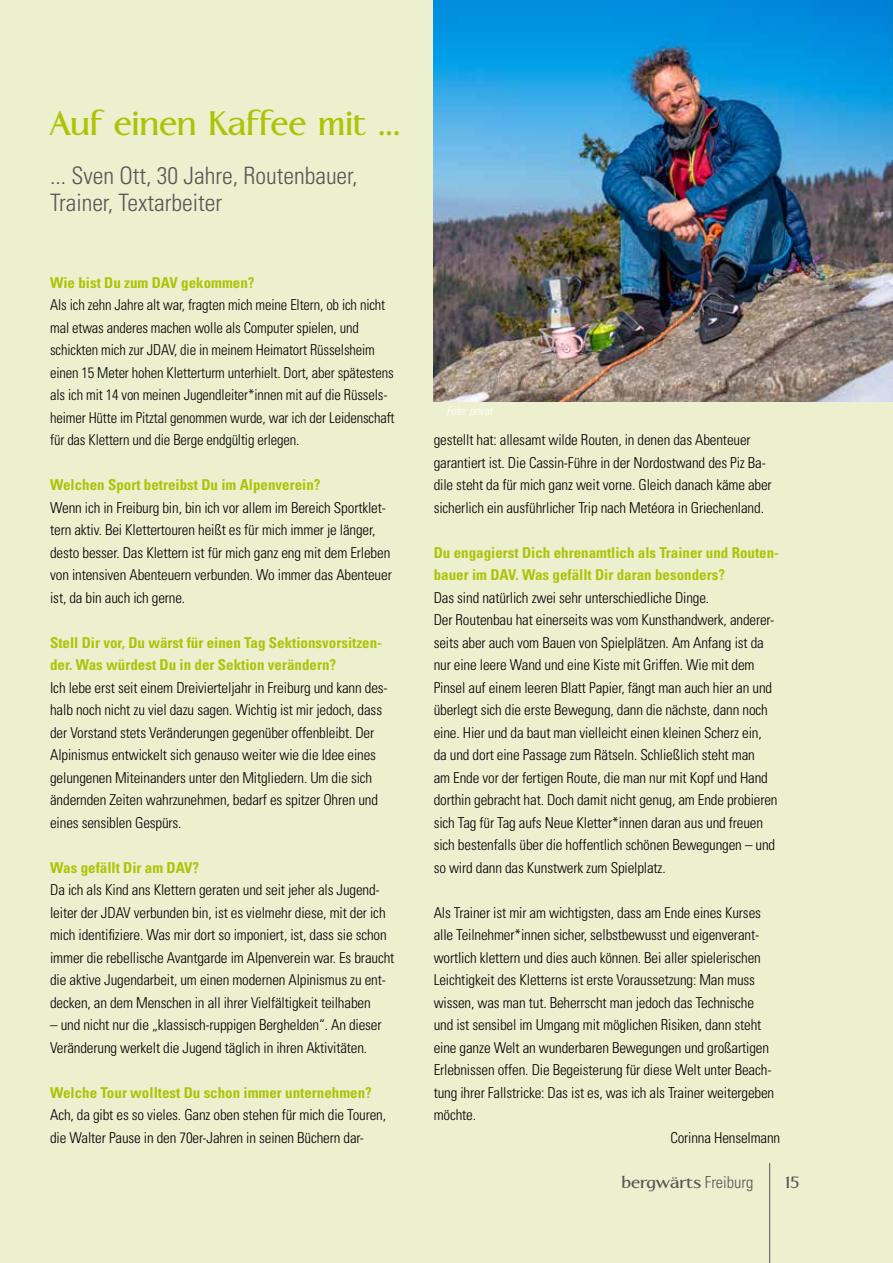
<style>
.page{position:relative;width:893px;height:1263px;background:#ecf0cf}
.page>*{position:absolute;margin:0;border:0;box-sizing:border-box;transform-origin:0 0}
.t1{font:700 34.5px "Linotype Aperto";letter-spacing:-.005em;color:#aec306;scale:.95 1}
.t2{font:300 condensed 24px/27.6px "Univers LT";color:#565655}
.t3{font:700 16.5px "Linotype Aperto";color:#565655}
.t4{font:300 condensed 15px/22.5px "Univers LT";letter-spacing:-.01em;color:#000}
.t5{font:700 condensed 15px/22.5px "Univers LT";color:#aec306}
.t6{font:italic 300 condensed 12px "Univers LT";letter-spacing:-.02em;color:#fff}
.s1{font-family:"Univers LT";font-weight:300;font-stretch:condensed}
</style>
<div class="page">
<hr style="left:769px;top:1163px;width:1px;height:100px;background:#565655">
<img style="left:434px;top:0;width:459px;height:402px">
<svg style="left:702px;top:48px;width:10px;height:11px"></svg>
<h1 class="t1" style="left:50px;top:103px;width:371px">Auf einen Kaffee mit ...</h1>
<h2 class="t2" style="left:50px;top:161px;width:309px">... Sven Ott, 30 Jahre, Routenbauer,<br>Trainer, Textarbeiter</h2>
<p class="t5" style="left:50px;top:271px;width:206px">Wie bist Du zum DAV gekommen?</p>
<p class="t4" style="left:50px;top:294px;width:346px">Als ich zehn Jahre alt war, fragten mich meine Eltern, ob ich nicht mal etwas anderes machen wolle als Computer spielen, und schickten mich zur JDAV, die in meinem Heimatort Rüsselsheim einen 15 Meter hohen Kletterturm unterhielt. Dort, aber spätestens als ich mit 14 von meinen Jugendleiter*innen mit auf die Rüssels&shy;heimer Hütte im Pitztal genommen wurde, war ich der Leidenschaft für das Klettern und die Berge endgültig erlegen.</p>
<p class="t5" style="left:50px;top:473px;width:272px">Welchen Sport betreibst Du im Alpenverein?</p>
<p class="t4" style="left:50px;top:496px;width:343px">Wenn ich in Freiburg bin, bin ich vor allem im Bereich Sportklet&shy;tern aktiv. Bei Klettertouren heißt es für mich immer je länger, desto besser. Das Klettern ist für mich ganz eng mit dem Erleben von intensiven Abenteuern verbunden. Wo immer das Abenteuer ist, da bin auch ich gerne.</p>
<p class="t5" style="left:50px;top:631px;width:334px">Stell Dir vor, Du wärst für einen Tag Sektionsvorsitzen&shy;der. Was würdest Du in der Sektion verändern?</p>
<p class="t4" style="left:50px;top:676px;width:339px">Ich lebe erst seit einem Dreivierteljahr in Freiburg und kann des&shy;halb noch nicht zu viel dazu sagen. Wichtig ist mir jedoch, dass der Vorstand stets Veränderungen gegenüber offenbleibt. Der Alpinismus entwickelt sich genauso weiter wie die Idee eines gelungenen Miteinanders unter den Mitgliedern. Um die sich ändernden Zeiten wahrzunehmen, bedarf es spitzer Ohren und eines sensiblen Gespürs.</p>
<p class="t5" style="left:50px;top:856px;width:151px">Was gefällt Dir am DAV?</p>
<p class="t4" style="left:50px;top:879px;width:346px">Da ich als Kind ans Klettern geraten und seit jeher als Jugend&shy;leiter der JDAV verbunden bin, ist es vielmehr diese, mit der ich mich identifiziere. Was mir dort so imponiert, ist, dass sie schon immer die rebellische Avantgarde im Alpenverein war. Es braucht die aktive Jugendarbeit, um einen modernen Alpinismus zu ent&shy;decken, an dem Menschen in all ihrer Vielfältigkeit teilhaben</p>
<p class="t4" style="left:50px;top:1014px;width:333px">– und nicht nur die „klassisch-ruppigen Berghelden“. An dieser<br>Veränderung werkelt die Jugend täglich in ihren Aktivitäten.</p>
<p class="t5" style="left:50px;top:1081px;width:323px">Welche Tour wolltest Du schon immer unternehmen?</p>
<p class="t4" style="left:50px;top:1104px;width:337px">Ach, da gibt es so vieles. Ganz oben stehen für mich die Touren, die Walter Pause in den 70er-Jahren in seinen Büchern dar-</p>
<p class="t6" style="left:446px;top:404px;width:48px">Foto: privat</p>
<p class="t4" style="left:434px;top:429px;width:340px">gestellt hat: allesamt wilde Routen, in denen das Abenteuer garantiert ist. Die Cassin-Führe in der Nordostwand des Piz Ba&shy;dile steht da für mich ganz weit vorne. Gleich danach käme aber sicherlich ein ausführlicher Trip nach Metéora in Griechenland.</p>
<p class="t5" style="left:434px;top:541px;width:347px">Du engagierst Dich ehrenamtlich als Trainer und Routen&shy;bauer im DAV. Was gefällt Dir daran besonders?</p>
<p class="t4" style="left:434px;top:586px;width:345px">Das sind natürlich zwei sehr unterschiedliche Dinge.<br>Der Routenbau hat einerseits was vom Kunsthandwerk, anderer&shy;seits aber auch vom Bauen von Spielplätzen. Am Anfang ist da nur eine leere Wand und eine Kiste mit Griffen. Wie mit dem Pinsel auf einem leeren Blatt Papier, fängt man auch hier an und überlegt sich die erste Bewegung, dann die nächste, dann noch eine. Hier und da baut man vielleicht einen kleinen Scherz ein, da und dort eine Passage zum Rätseln. Schließlich steht man<br>am Ende vor der fertigen Route, die man nur mit Kopf und Hand dorthin gebracht hat. Doch damit nicht genug, am Ende probieren sich Tag für Tag aufs Neue Kletter*innen daran aus und freuen sich bestenfalls über die hoffentlich schönen Bewegungen – und so wird dann das Kunstwerk zum Spielplatz.</p>
<p class="t4" style="left:434px;top:901px;width:329px">Als Trainer ist mir am wichtigsten, dass am Ende eines Kurses</p>
<p class="t4" style="left:434px;top:924px;width:327px">alle Teilnehmer*innen sicher, selbstbewusst und eigenverant-</p>
<p class="t4" style="left:434px;top:946px;width:329px">wortlich klettern und dies auch können. Bei aller spielerischen</p>
<p class="t4" style="left:434px;top:969px;width:323px">Leichtigkeit des Kletterns ist erste Voraussetzung: Man muss</p>
<p class="t4" style="left:434px;top:991px;width:322px">wissen, was man tut. Beherrscht man jedoch das Technische</p>
<p class="t4" style="left:434px;top:1014px;width:329px">und ist sensibel im Umgang mit möglichen Risiken, dann steht</p>
<p class="t4" style="left:434px;top:1036px;width:337px">eine ganze Welt an wunderbaren Bewegungen und großartigen</p>
<p class="t4" style="left:434px;top:1059px;width:339px">Erlebnissen offen. Die Begeisterung für diese Welt unter Beach-</p>
<p class="t4" style="left:434px;top:1081px;width:342px">tung ihrer Fallstricke: Das ist es, was ich als Trainer weitergeben</p>
<p class="t4" style="left:434px;top:1104px;width:44px">möchte.</p>
<p class="t4" style="left:670px;top:1126px;width:111px">Corinna Henselmann</p>
<p class="t3" style="left:621px;top:1172px;width:134px">bergwärts <span class="s1">Freiburg</span></p>
<p class="t3" style="left:785px;top:1172px;width:16px">15</p>
</div>
